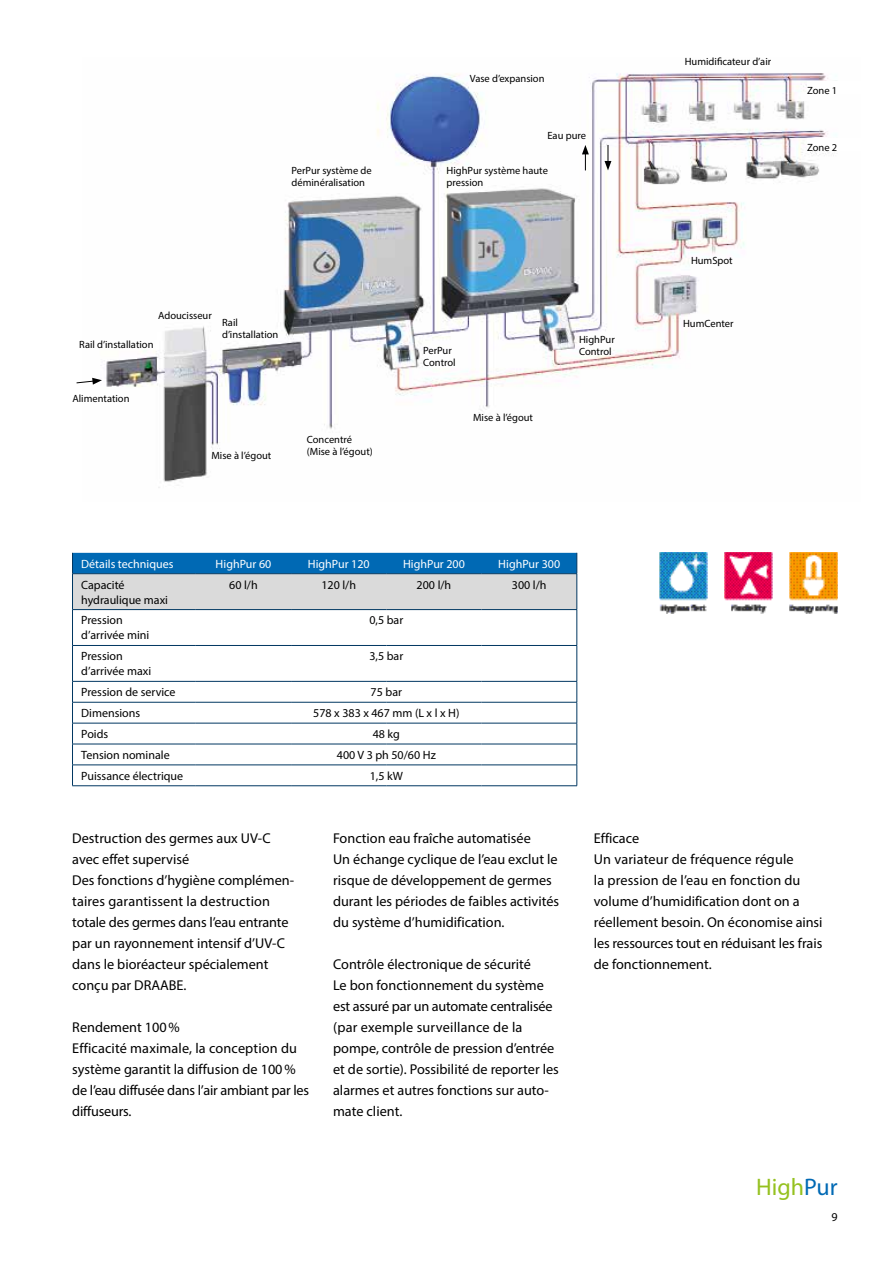
<style>
.page{position:relative;width:893px;height:1263px;background:#fff}
.page>*{position:absolute;margin:0;border:0;box-sizing:border-box;transform-origin:0 0}
.t1{font:24px "Myriad Pro";color:#95c11f}
.t2{font:14.25px/21px "Myriad Pro";color:#000}
.t3{font:12px/15px "Myriad Pro";color:#000}
.t4{font:12px "Myriad Pro";color:#fff}
.t5{font:10.5px/12px "Myriad Pro";color:#000}
.s1{color:#0069b4}
</style>
<div class="page">
<img style="left:724px;top:553px;width:48px;height:61px">
<img style="left:659px;top:553px;width:48px;height:61px">
<img style="left:790px;top:553px;width:48px;height:61px">
<img style="left:92px;top:73px;width:744px;height:415px">
<hr style="left:577px;top:610px;width:1px;height:35px;background:#003761">
<hr style="left:577px;top:646px;width:1px;height:35px;background:#003761">
<svg style="left:577px;top:682px;width:1px;height:103px"></svg>
<svg style="left:72px;top:553px;width:506px;height:57px;background:#89b0cb"></svg>
<hr style="left:72px;top:573px;width:124px;height:1px;background:#003761">
<hr style="left:72px;top:574px;width:1px;height:35px;background:#003761">
<hr style="left:196px;top:573px;width:95px;height:1px;background:#003761">
<hr style="left:291px;top:573px;width:95px;height:1px;background:#003761">
<hr style="left:386px;top:573px;width:96px;height:1px;background:#003761">
<hr style="left:482px;top:573px;width:95px;height:1px;background:#003761">
<hr style="left:577px;top:574px;width:1px;height:35px;background:#003761">
<hr style="left:72px;top:609px;width:124px;height:1px;background:#003761">
<hr style="left:72px;top:610px;width:1px;height:35px;background:#003761">
<hr style="left:196px;top:609px;width:95px;height:1px;background:#003761">
<hr style="left:291px;top:609px;width:95px;height:1px;background:#003761">
<hr style="left:386px;top:609px;width:96px;height:1px;background:#003761">
<hr style="left:482px;top:609px;width:95px;height:1px;background:#003761">
<hr style="left:72px;top:645px;width:124px;height:1px;background:#003761">
<hr style="left:72px;top:646px;width:1px;height:35px;background:#003761">
<hr style="left:196px;top:645px;width:95px;height:1px;background:#003761">
<hr style="left:291px;top:645px;width:95px;height:1px;background:#003761">
<hr style="left:386px;top:645px;width:96px;height:1px;background:#003761">
<hr style="left:482px;top:645px;width:95px;height:1px;background:#003761">
<hr style="left:72px;top:681px;width:124px;height:1px;background:#003761">
<hr style="left:196px;top:681px;width:95px;height:1px;background:#003761">
<hr style="left:291px;top:681px;width:95px;height:1px;background:#003761">
<hr style="left:386px;top:681px;width:96px;height:1px;background:#003761">
<hr style="left:482px;top:681px;width:95px;height:1px;background:#003761">
<hr style="left:72px;top:702px;width:124px;height:1px;background:#003761">
<hr style="left:196px;top:702px;width:95px;height:1px;background:#003761">
<hr style="left:291px;top:702px;width:95px;height:1px;background:#003761">
<hr style="left:386px;top:702px;width:96px;height:1px;background:#003761">
<hr style="left:482px;top:702px;width:95px;height:1px;background:#003761">
<hr style="left:72px;top:723px;width:124px;height:1px;background:#003761">
<hr style="left:196px;top:723px;width:95px;height:1px;background:#003761">
<hr style="left:291px;top:723px;width:95px;height:1px;background:#003761">
<hr style="left:386px;top:723px;width:96px;height:1px;background:#003761">
<hr style="left:482px;top:723px;width:95px;height:1px;background:#003761">
<hr style="left:72px;top:744px;width:124px;height:1px;background:#003761">
<hr style="left:196px;top:744px;width:95px;height:1px;background:#003761">
<hr style="left:291px;top:744px;width:95px;height:1px;background:#003761">
<hr style="left:386px;top:744px;width:96px;height:1px;background:#003761">
<hr style="left:482px;top:744px;width:95px;height:1px;background:#003761">
<hr style="left:72px;top:765px;width:124px;height:1px;background:#003761">
<svg style="left:72px;top:682px;width:1px;height:103px"></svg>
<hr style="left:196px;top:765px;width:95px;height:1px;background:#003761">
<hr style="left:291px;top:765px;width:95px;height:1px;background:#003761">
<hr style="left:386px;top:765px;width:96px;height:1px;background:#003761">
<hr style="left:482px;top:765px;width:95px;height:1px;background:#003761">
<hr style="left:72px;top:785px;width:124px;height:1px;background:#003761">
<hr style="left:196px;top:785px;width:95px;height:1px;background:#003761">
<hr style="left:291px;top:785px;width:95px;height:1px;background:#003761">
<hr style="left:386px;top:785px;width:96px;height:1px;background:#003761">
<hr style="left:482px;top:785px;width:95px;height:1px;background:#003761">
<svg style="left:582px;top:145px;width:7px;height:25px"></svg>
<svg style="left:604px;top:145px;width:7px;height:25px"></svg>
<svg style="left:76px;top:378px;width:26px;height:7px"></svg>
<div style="left:807px;top:139px;width:61px;height:12px;background:#fff"></div>
<div style="left:807px;top:82px;width:61px;height:12px;background:#fff"></div>
<p class="t5" style="left:470px;top:72px;width:76px">Vase d’expansion</p>
<p class="t5" style="left:292px;top:164px;width:82px">PerPur système de déminéralisation</p>
<p class="t5" style="left:158px;top:309px;width:55px">Adoucisseur</p>
<p class="t5" style="left:79px;top:338px;width:76px">Rail d’installation</p>
<p class="t5" style="left:222px;top:316px;width:58px">Rail d’installation</p>
<p class="t5" style="left:72px;top:393px;width:59px">Alimentation</p>
<p class="t5" style="left:211px;top:450px;width:62px">Mise à l’égout</p>
<p class="t5" style="left:307px;top:433px;width:67px">Concentré (Mise à l’égout)</p>
<p class="t5" style="left:547px;top:129px;width:40px">Eau pure</p>
<p class="t5" style="left:446px;top:164px;width:103px">HighPur système haute pression</p>
<p class="t5" style="left:423px;top:344px;width:34px">PerPur<br>Control</p>
<p class="t5" style="left:473px;top:411px;width:62px">Mise à l’égout</p>
<p class="t5" style="left:579px;top:333px;width:37px">HighPur<br>Control</p>
<p class="t4" style="left:81px;top:556px;width:94px">Détails techniques</p>
<p class="t4" style="left:216px;top:556px;width:57px">HighPur 60</p>
<p class="t4" style="left:308px;top:556px;width:63px">HighPur 120</p>
<p class="t4" style="left:403px;top:556px;width:63px">HighPur 200</p>
<p class="t4" style="left:498px;top:556px;width:63px">HighPur 300</p>
<p class="t3" style="left:81px;top:577px;width:88px">Capacité hydraulique maxi</p>
<p class="t3" style="left:229px;top:577px;width:30px">60 l/h</p>
<p class="t3" style="left:321px;top:577px;width:36px">120 l/h</p>
<p class="t3" style="left:417px;top:577px;width:36px">200 l/h</p>
<p class="t3" style="left:512px;top:577px;width:36px">300 l/h</p>
<p class="t3" style="left:81px;top:613px;width:70px">Pression d’arrivée mini</p>
<p class="t3" style="left:369px;top:613px;width:35px">0,5 bar</p>
<p class="t3" style="left:81px;top:649px;width:72px">Pression d’arrivée maxi</p>
<p class="t3" style="left:369px;top:649px;width:35px">3,5 bar</p>
<p class="t3" style="left:81px;top:684px;width:96px">Pression de service</p>
<p class="t3" style="left:371px;top:684px;width:33px">75 bar</p>
<p class="t3" style="left:81px;top:705px;width:61px">Dimensions</p>
<p class="t3" style="left:313px;top:705px;width:148px">578 x 383 x 467 mm (L x l x H)</p>
<p class="t3" style="left:81px;top:726px;width:28px">Poids</p>
<p class="t3" style="left:373px;top:726px;width:29px">48 kg</p>
<p class="t3" style="left:81px;top:747px;width:90px">Tension nominale</p>
<p class="t3" style="left:337px;top:747px;width:100px">400 V 3 ph 50/60 Hz</p>
<p class="t3" style="left:81px;top:768px;width:103px">Puissance électrique</p>
<p class="t3" style="left:370px;top:768px;width:35px">1,5 kW</p>
<p class="t5" style="left:685px;top:55px;width:88px">Humidificateur d’air</p>
<p class="t5" style="left:807px;top:85px;width:32px">Zone 1</p>
<p class="t5" style="left:807px;top:142px;width:32px">Zone 2</p>
<p class="t5" style="left:691px;top:255px;width:43px">HumSpot</p>
<p class="t5" style="left:683px;top:317px;width:52px">HumCenter</p>
<p class="t2" style="left:72px;top:827px;width:223px">Destruction des germes aux UV-C avec effet supervisé<br>Des fonctions d’hygiène complémen&shy;taires garantissent la destruction totale des germes dans l’eau entrante par un rayonnement intensif d’UV-C dans le bioréacteur spécialement conçu par DRAABE.</p>
<p class="t2" style="left:72px;top:1016px;width:238px">Rendement 100%<br>Efficacité maximale, la conception du système garantit la diffusion de 100% de l’eau diffusée dans l’air ambiant par les diffuseurs.</p>
<p class="t2" style="left:333px;top:827px;width:227px">Fonction eau fraîche automatisée<br>Un échange cyclique de l’eau exclut le risque de développement de germes durant les périodes de faibles activités du système d’humidification.</p>
<p class="t2" style="left:333px;top:953px;width:227px">Contrôle électronique de sécurité<br>Le bon fonctionnement du système est assuré par un automate centralisée (par exemple surveillance de la pompe, contrôle de pression d’entrée et de sortie). Possibilité de reporter les alarmes et autres fonctions sur auto&shy;mate client.</p>
<p class="t2" style="left:594px;top:827px;width:230px">Efficace<br>Un variateur de fréquence régule<br>la pression de l’eau en fonction du volume d’humidification dont on a réellement besoin. On économise ainsi les ressources tout en réduisant les frais de fonctionnement.</p>
<h1 class="t1" style="left:756px;top:1172px;width:83px">High<span class="s1">Pur</span></h1>
<p class="t3" style="left:831px;top:1209px;width:8px">9</p>
</div>
